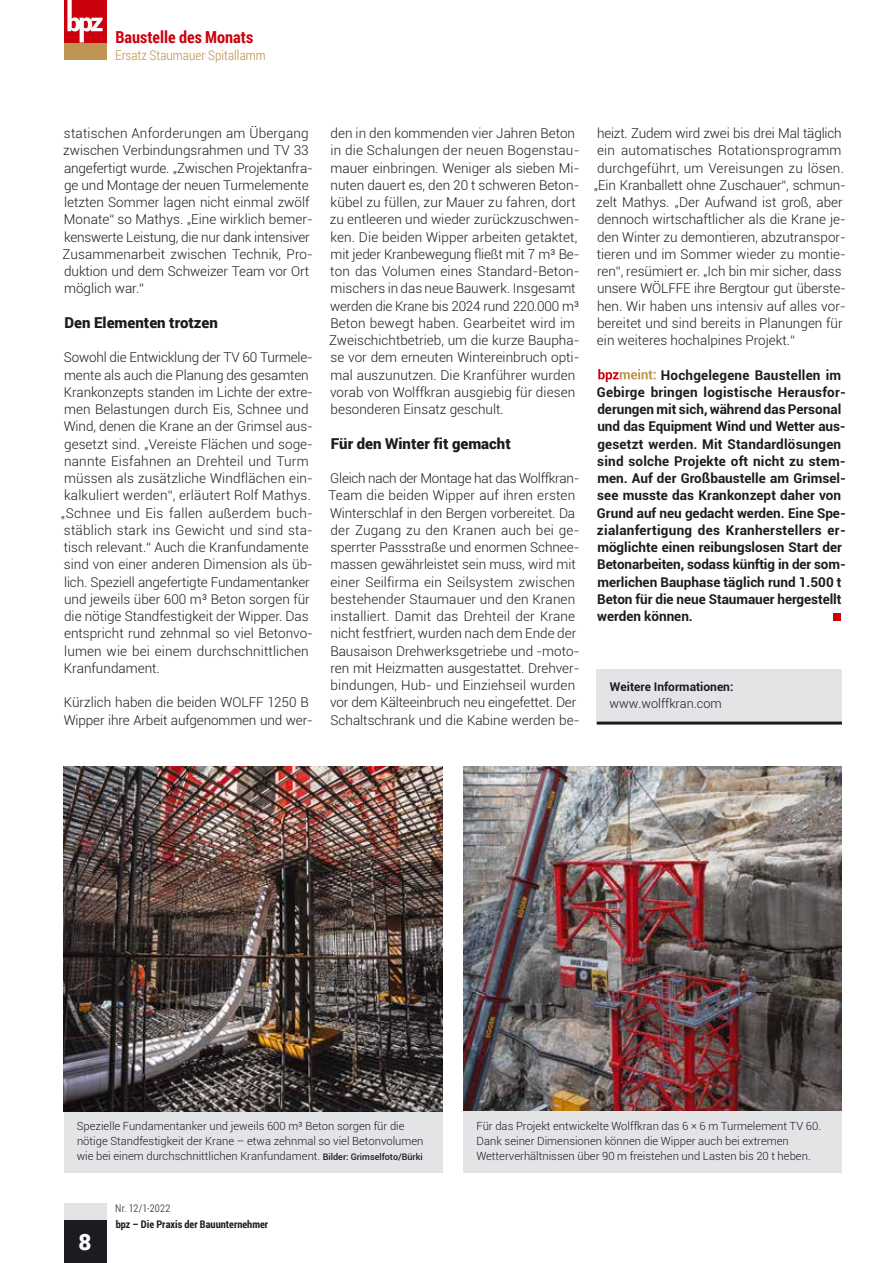
<style>
.page{position:relative;width:893px;height:1263px;background:#fff}
.page>*{position:absolute;margin:0;border:0;box-sizing:border-box;transform-origin:0 0}
.t1{font:900 22.5px "Roboto";color:#fff}
.t2{font:700 16.5px "Roboto Condensed";color:#cb010e}
.t3{font:900 15px "Roboto";color:#1b1c20}
.t4{font:300 13.5px/17.2px "Roboto";color:#1b1c20}
.t5{font:700 13.5px/17.2px "Roboto";color:#1b1c20}
.t6{font:300 13.5px "Roboto Condensed";color:#be9551}
.t7{font:300 12.75px "Roboto";color:#1b1c20}
.t8{font:700 12px "Roboto";color:#1b1c20}
.t9{font:300 11.25px/15px "Roboto";color:#1b1c20}
.t10{font:700 10.5px "Roboto Condensed";color:#1b1c20}
.t11{font:300 10.5px "Roboto Condensed";letter-spacing:.015em;color:#1b1c20}
.s1{font-weight:500;font-size:9px}
</style>
<div class="page">
<div style="left:597px;top:669px;width:245px;height:54px;background:#e3e4e6"></div>
<hr style="left:597px;top:722px;width:245px;height:3px;background:#1b1c20">
<img style="left:463px;top:767px;width:379px;height:344px">
<svg style="left:598px;top:369px;width:58px;height:13px"></svg>
<div style="left:834px;top:613px;width:7px;height:8px;background:#cb010e"></div>
<div style="left:463px;top:1111px;width:379px;height:62px;background:#e3e4e6"></div>
<div style="left:64px;top:1111px;width:378px;height:62px;background:#e3e4e6"></div>
<img style="left:64px;top:767px;width:378px;height:344px">
<div style="left:64px;top:43px;width:42px;height:17px;background:#be9551"></div>
<div style="left:64px;top:0;width:42px;height:43px;background:#cb010e"></div>
<svg style="left:67px;top:0;width:36px;height:43px"></svg>
<div style="left:64px;top:1203px;width:42px;height:17px;background:#e3e4e6"></div>
<div style="left:64px;top:1220px;width:42px;height:43px;background:#1b1c20"></div>
<p class="t2" style="left:115px;top:25px;width:139px">Baustelle des Monats</p>
<p class="t6" style="left:115px;top:45px;width:152px">Ersatz Staumauer Spitallamm</p>
<p class="t4" style="left:63px;top:124px;width:252px">statischen Anforderungen am Übergang zwischen Verbindungsrahmen und TV 33 angefertigt wurde. „Zwischen Projektanfra&shy;ge und Montage der neuen Turmelemente letzten Sommer lagen nicht einmal zwölf Monate“ so Mathys. „Eine wirklich bemer&shy;kenswerte Leistung, die nur dank intensiver Zusammenarbeit zwischen Technik, Pro&shy;duktion und dem Schweizer Team vor Ort möglich war.“</p>
<p class="t3" style="left:64px;top:312px;width:155px">Den Elementen trotzen</p>
<p class="t4" style="left:61px;top:348px;width:254px">Sowohl die Entwicklung der TV 60 Turmele&shy;mente als auch die Planung des gesamten Krankonzepts standen im Lichte der extre&shy;men Belastungen durch Eis, Schnee und Wind, denen die Krane an der Grimsel aus&shy;gesetzt sind. „Vereiste Flächen und soge&shy;nannte Eisfahnen an Drehteil und Turm müssen als zusätzliche Windflächen ein&shy;kalkuliert werden“, erläutert Rolf Mathys. „Schnee und Eis fallen außerdem buch&shy;stäblich stark ins Gewicht und sind sta&shy;tisch relevant.“ Auch die Kranfundamente sind von einer anderen Dimension als üb&shy;lich. Speziell angefertigte Fundamentanker und jeweils über 600 m³ Beton sorgen für die nötige Standfestigkeit der Wipper. Das entspricht rund zehnmal so viel Betonvo&shy;lumen wie bei einem durchschnittlichen Kranfundament.</p>
<p class="t4" style="left:64px;top:693px;width:251px">Kürzlich haben die beiden WOLFF 1250 B<br>Wipper ihre Arbeit aufgenommen und wer-</p>
<p class="t4" style="left:329px;top:124px;width:252px">den in den kommenden vier Jahren Beton in die Schalungen der neuen Bogenstau&shy;mauer einbringen. Weniger als sieben Mi&shy;nuten dauert es, den 20 t schweren Beton&shy;kübel zu füllen, zur Mauer zu fahren, dort zu entleeren und wieder zurückzuschwen&shy;ken. Die beiden Wipper arbeiten getaktet, mit jeder Kranbewegung fließt mit 7 m³ Be&shy;ton das Volumen eines Standard-Beton&shy;mischers in das neue Bauwerk. Insgesamt werden die Krane bis 2024 rund 220.000 m³<br>Beton bewegt haben. Gearbeitet wird im Zweischichtbetrieb, um die kurze Baupha&shy;se vor dem erneuten Wintereinbruch opti&shy;mal auszunutzen. Die Kranführer wurden vorab von Wolffkran ausgiebig für diesen besonderen Einsatz geschult.</p>
<p class="t3" style="left:331px;top:433px;width:181px">Für den Winter fit gemacht</p>
<p class="t4" style="left:328px;top:469px;width:253px">Gleich nach der Montage hat das Wolffkran-Team die beiden Wipper auf ihren ersten Winterschlaf in den Bergen vorbereitet. Da der Zugang zu den Kranen auch bei ge&shy;sperrter Passstraße und enormen Schnee&shy;massen gewährleistet sein muss, wird mit einer Seilfirma ein Seilsystem zwischen bestehender Staumauer und den Kranen installiert. Damit das Drehteil der Krane nicht festfriert, wurden nach dem Ende der Bausaison Drehwerksgetriebe und -moto&shy;ren mit Heizmatten ausgestattet. Drehver&shy;bindungen, Hub- und Einziehseil wurden vor dem Kälteeinbruch neu eingefettet. Der Schaltschrank und die Kabine werden be-</p>
<p class="t4" style="left:594px;top:124px;width:253px">heizt. Zudem wird zwei bis drei Mal täglich ein automatisches Rotationsprogramm durchgeführt, um Vereisungen zu lösen. „Ein Kranballett ohne Zuschauer“, schmun&shy;zelt Mathys. „Der Aufwand ist groß, aber dennoch wirtschaftlicher als die Krane je&shy;den Winter zu demontieren, abzutranspor&shy;tieren und im Sommer wieder zu montie&shy;ren“, resümiert er. „Ich bin mir sicher, dass unsere WÖLFFE ihre Bergtour gut überste&shy;hen. Wir haben uns intensiv auf alles vor&shy;bereitet und sind bereits in Planungen für ein weiteres hochalpines Projekt.“</p>
<p class="t5" style="left:597px;top:366px;width:250px;text-indent:64px">Hochgelegene Baustellen im Gebirge bringen logistische Herausfor&shy;derungen mit sich, während das Personal und das Equipment Wind und Wetter aus&shy;gesetzt werden. Mit Standardlösungen sind solche Projekte oft nicht zu stem&shy;men. Auf der Großbaustelle am Grimsel&shy;see musste das Krankonzept daher von Grund auf neu gedacht werden. Eine Spe&shy;zialanfertigung des Kranherstellers er&shy;möglichte einen reibungslosen Start der Betonarbeiten, sodass künftig in der som&shy;merlichen Bauphase täglich rund 1.500 t Beton für die neue Staumauer hergestellt werden können.</p>
<p class="t8" style="left:610px;top:678px;width:125px">Weitere Informationen:</p>
<p class="t7" style="left:609px;top:695px;width:114px">www.wolffkran.com</p>
<p class="t9" style="left:77px;top:1118px;width:348px">Spezielle Fundamentanker und jeweils 600 m³ Beton sorgen für die nötige Standfestigkeit der Krane – etwa zehnmal so viel Betonvolumen wie bei einem durchschnittlichen Kranfundament. <span class="s1">Bilder: Grimselfoto/Bürki</span></p>
<h1 class="t1" style="left:78px;top:1226px;width:15px">8</h1>
<p class="t11" style="left:115px;top:1201px;width:56px">Nr. 12/1-2022</p>
<p class="t10" style="left:116px;top:1217px;width:154px">bpz – Die Praxis der Bauunternehmer</p>
<p class="t9" style="left:476px;top:1118px;width:346px">Für das Projekt entwickelte Wolffkran das 6 × 6 m Turmelement TV 60.<br>Dank seiner Dimensionen können die Wipper auch bei extremen<br>Wetterverhältnissen über 90 m freistehen und Lasten bis 20 t heben.</p>
</div>
